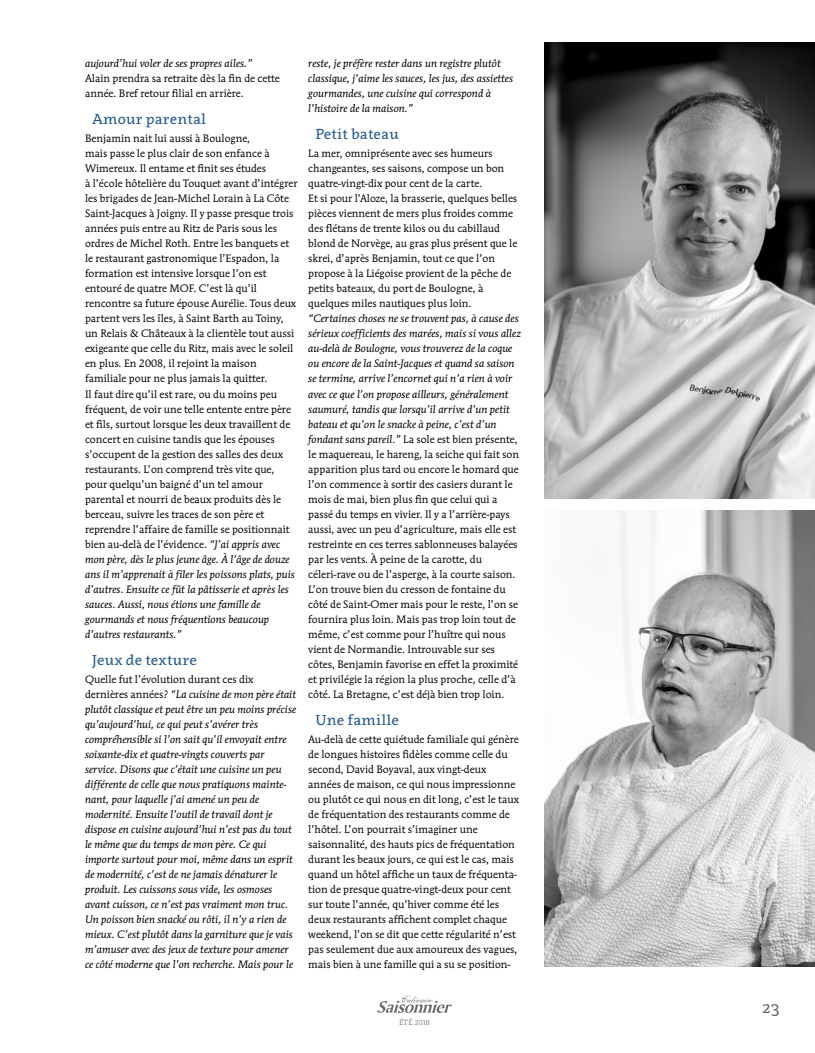
<style>
.page{position:relative;width:815px;height:1053px;background:#fff}
.page>*{position:absolute;margin:0;border:0;box-sizing:border-box;transform-origin:0 0}
.t1{font:17.5px "Clavo";color:#69696c}
.t2{font:14.38px "Clavo";letter-spacing:.01em;color:#22578d}
.t3{font:11.25px/15px "Mendoza";color:#000}
.t4{font:italic 11.25px/15px "Mendoza";color:#000}
.t5{font:300 7.5px "Clavo";color:#69696c}
.s1{font-style:italic}
.s2{font-style:normal}
</style>
<div class="page">
<img style="left:545px;top:510px;width:270px;height:456px">
<img style="left:545px;top:43px;width:270px;height:455px">
<svg style="left:377px;top:995px;width:75px;height:17px"></svg>
<p class="t4" style="left:85px;top:56px;width:169px">aujourd’hui voler de ses propres ailes.”</p>
<p class="t3" style="left:85px;top:71px;width:196px">Alain prendra sa retraite dès la fin de cette année. Bref retour filial en arrière.</p>
<p class="t2" style="left:92px;top:109px;width:115px">Amour parental</p>
<p class="t3" style="left:85px;top:131px;width:214px">Benjamin nait lui aussi à Boulogne,<br>mais passe le plus clair de son enfance à Wimereux. Il entame et finit ses études<br>à l’école hôtelière du Touquet avant d’intégrer les brigades de Jean-Michel Lorain à La Côte Saint-Jacques à Joigny. Il y passe presque trois années puis entre au Ritz de Paris sous les ordres de Michel Roth. Entre les banquets et le restaurant gastronomique l’Espadon, la formation est intensive lorsque l’on est entouré de quatre MOF. C’est là qu’il rencontre sa future épouse Aurélie. Tous deux partent vers les îles, à Saint Barth au Toiny, un Relais &amp; Châteaux à la clientèle tout aussi exigeante que celle du Ritz, mais avec le soleil en plus. En 2008, il rejoint la maison familiale pour ne plus jamais la quitter.<br>Il faut dire qu’il est rare, ou du moins peu fréquent, de voir une telle entente entre père et fils, surtout lorsque les deux travaillent de concert en cuisine tandis que les épouses s’occupent de la gestion des salles des deux restaurants. L’on comprend très vite que, pour quelqu’un baigné d’un tel amour parental et nourri de beaux produits dès le berceau, suivre les traces de son père et reprendre l’affaire de famille se positionnait bien au-delà de l’évidence. <span class="s1">“J’ai appris avec mon père, dès le plus jeune âge. À l’âge de douze ans il m’apprenait à filer les poissons plats, puis d’autres. Ensuite ce fût la pâtisserie et après les sauces. Aussi, nous étions une famille de gourmands et nous fréquentions beaucoup d’autres restaurants.”</span></p>
<p class="t2" style="left:92px;top:649px;width:106px">Jeux de texture</p>
<p class="t4" style="left:85px;top:671px;width:213px"><span class="s2">Quelle fut l’évolution durant ces dix dernières années?</span> “La cuisine de mon père était plutôt classique et peut être un peu moins précise qu’aujourd’hui, ce qui peut s’avérer très compréhensible si l’on sait qu’il envoyait entre soixante-dix et quatre-vingts couverts par service. Disons que c’était une cuisine un peu différente de celle que nous pratiquons mainte&shy;nant, pour laquelle j’ai amené un peu de modernité. Ensuite l’outil de travail dont je dispose en cuisine aujourd’hui n’est pas du tout le même que du temps de mon père. Ce qui importe surtout pour moi, même dans un esprit de modernité, c’est de ne jamais dénaturer le produit. Les cuissons sous vide, les osmoses avant cuisson, ce n’est pas vraiment mon truc.<br>Un poisson bien snacké ou rôti, il n’y a rien de mieux. C’est plutôt dans la garniture que je vais m’amuser avec des jeux de texture pour amener ce côté moderne que l’on recherche. Mais pour le</p>
<p class="t4" style="left:308px;top:56px;width:206px">reste, je préfère rester dans un registre plutôt classique, j’aime les sauces, les jus, des assiettes gourmandes, une cuisine qui correspond à l’histoire de la maison.”</p>
<p class="t2" style="left:315px;top:124px;width:85px">Petit bateau</p>
<p class="t3" style="left:308px;top:146px;width:210px">La mer, omniprésente avec ses humeurs changeantes, ses saisons, compose un bon quatre-vingt-dix pour cent de la carte.<br>Et si pour l’Aloze, la brasserie, quelques belles pièces viennent de mers plus froides comme des flétans de trente kilos ou du cabillaud blond de Norvège, au gras plus présent que le skrei, d’après Benjamin, tout ce que l’on propose à la Liégoise provient de la pêche de petits bateaux, du port de Boulogne, à quelques miles nautiques plus loin.</p>
<p class="t3" style="left:308px;top:311px;width:214px"><span class="s1">“Certaines choses ne se trouvent pas, à cause des sérieux coefficients des marées, mais si vous allez au-delà de Boulogne, vous trouverez de la coque ou encore de la Saint-Jacques et quand sa saison se termine, arrive l’encornet qui n’a rien à voir avec ce que l’on propose ailleurs, généralement saumuré, tandis que lorsqu’il arrive d’un petit bateau et qu’on le snacke à peine, c’est d’un fondant sans pareil.”</span> La sole est bien présente, le maquereau, le hareng, la seiche qui fait son apparition plus tard ou encore le homard que l’on commence à sortir des casiers durant le mois de mai, bien plus fin que celui qui a passé du temps en vivier. Il y a l’arrière-pays aussi, avec un peu d’agriculture, mais elle est restreinte en ces terres sablonneuses balayées par les vents. À peine de la carotte, du céleri-rave ou de l’asperge, à la courte saison.<br>L’on trouve bien du cresson de fontaine du côté de Saint-Omer mais pour le reste, l’on se fournira plus loin. Mais pas trop loin tout de même, c’est comme pour l’huître qui nous vient de Normandie. Introuvable sur ses côtes, Benjamin favorise en effet la proximité et privilégie la région la plus proche, celle d’à côté. La Bretagne, c’est déjà bien trop loin.</p>
<p class="t2" style="left:315px;top:709px;width:85px">Une famille</p>
<p class="t3" style="left:308px;top:731px;width:212px">Au-delà de cette quiétude familiale qui génère de longues histoires fidèles comme celle du second, David Boyaval, aux vingt-deux années de maison, ce qui nous impressionne ou plutôt ce qui nous en dit long, c’est le taux de fréquentation des restaurants comme de l’hôtel. L’on pourrait s’imaginer une saisonnalité, des hauts pics de fréquentation durant les beaux jours, ce qui est le cas, mais quand un hôtel affiche un taux de fréquenta&shy;tion de presque quatre-vingt-deux pour cent sur toute l’année, qu’hiver comme été les deux restaurants affichent complet chaque weekend, l’on se dit que cette régularité n’est pas seulement due aux amoureux des vagues, mais bien à une famille qui a su se position-</p>
<p class="t5" style="left:399px;top:1016px;width:32px">ÉTÉ 2018</p>
<h1 class="t1" style="left:762px;top:994px;width:19px">23</h1>
</div>
